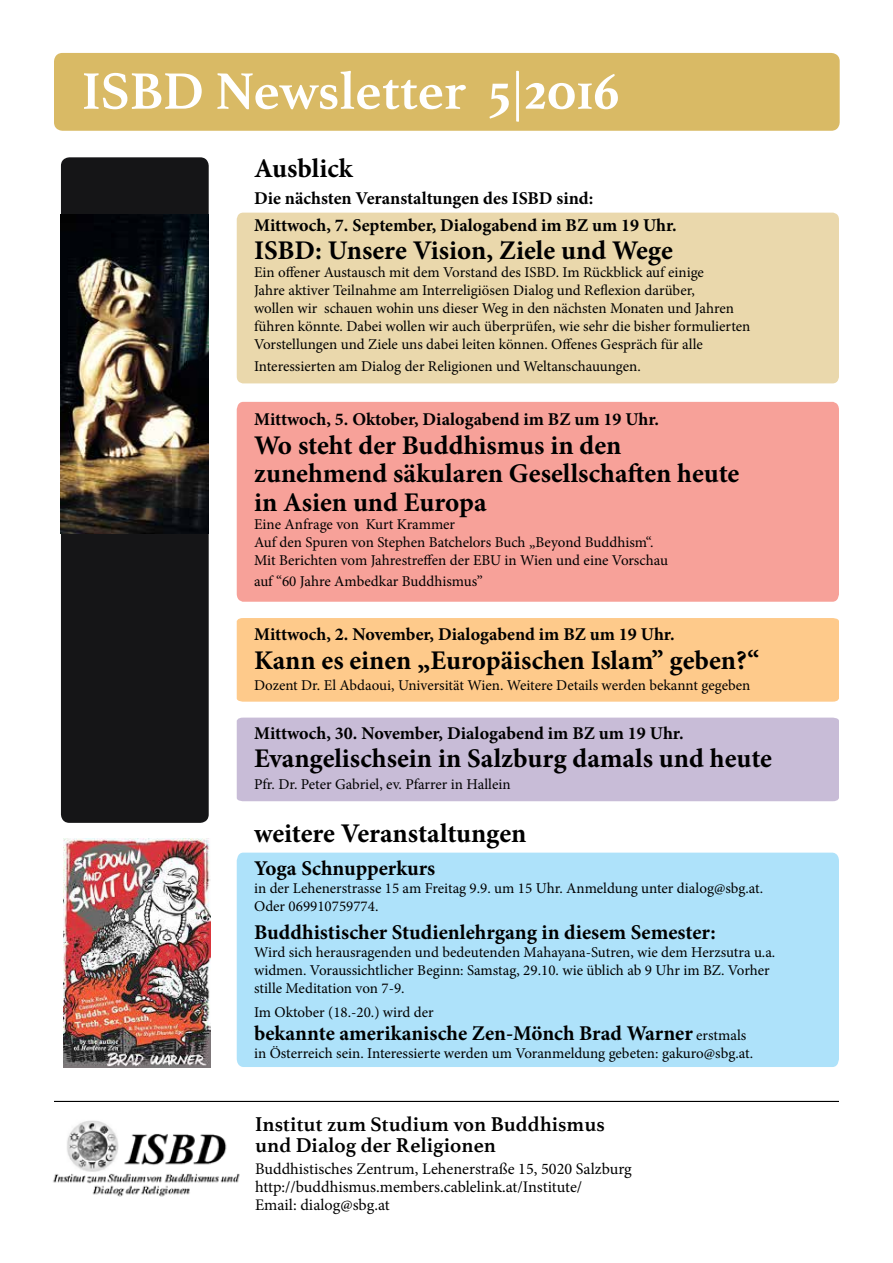
<style>
.page{position:relative;width:893px;height:1263px;background:#fff}
.page>*{position:absolute;margin:0;border:0;box-sizing:border-box;transform-origin:0 0}
.t1{font:700 54px "Athelas";color:#fff}
.t2{font:700 27px/28.5px "Minion Pro";color:#000}
.t3{font:700 21px "Minion Pro";color:#000}
.t4{font:700 21px/21px "Athelas";color:#000}
.t5{font:700 18px/27px "Minion Pro";color:#000}
.t6{font:16.2px/18px "Minion Pro";color:#000}
.t7{font:15px/18px "Minion Pro";color:#000}
.s1{font-weight:400}
.s2{font-weight:400;font-size:15px}
</style>
<div class="page">
<div style="left:237px;top:853px;width:602px;height:214px;background:#aee2fa"></div>
<div style="left:237px;top:718px;width:602px;height:83px;background:#c8bcd7"></div>
<div style="left:237px;top:402px;width:602px;height:200px;background:#f7a199"></div>
<div style="left:237px;top:618px;width:602px;height:84px;background:#feca8b"></div>
<div style="left:54px;top:53px;width:786px;height:78px;background:#d9ba65;border-radius:9px"></div>
<img style="left:53px;top:1121px;width:187px;height:76px">
<div style="left:237px;top:213px;width:602px;height:170px;background:#ead8ac;border-radius:7px"></div>
<hr style="left:54px;top:1101px;width:785px;height:1px;background:#000">
<div style="left:61px;top:157px;width:148px;height:666px;background:#151517;border-radius:9px"></div>
<img style="left:61px;top:215px;width:148px;height:319px">
<img style="left:63px;top:839px;width:148px;height:228px">
<h1 class="t1" style="left:82px;top:47px;width:539px">ISBD Newsletter 5<span class="s1">|</span>2016</h1>
<h2 class="t2" style="left:254px;top:154px;width:100px">Ausblick</h2>
<p class="t5" style="left:254px;top:184px;width:424px">Die nächsten Veranstaltungen des ISBD sind:<br>Mittwoch, 7. September, Dialogabend im BZ um 19 Uhr.</p>
<h2 class="t2" style="left:254px;top:236px;width:420px">ISBD: Unsere Vision, Ziele und Wege</h2>
<p class="t7" style="left:254px;top:264px;width:498px">Ein offener Austausch mit dem Vorstand des ISBD. Im Rückblick auf einige<br>Jahre aktiver Teilnahme am Interreligiösen Dialog und Reflexion darüber,<br>wollen wir schauen wohin uns dieser Weg in den nächsten Monaten und Jahren führen könnte. Dabei wollen wir auch überprüfen, wie sehr die bisher formulierten Vorstellungen und Ziele uns dabei leiten können. Offenes Gespräch für alle</p>
<p class="t7" style="left:254px;top:357px;width:388px">Interessierten am Dialog der Religionen und Weltanschauungen.</p>
<p class="t5" style="left:254px;top:406px;width:407px">Mittwoch, 5. Oktober, Dialogabend im BZ um 19 Uhr.</p>
<h2 class="t2" style="left:254px;top:430px;width:487px">Wo steht der Buddhismus in den zunehmend säkularen Gesellschaften heute in Asien und Europa</h2>
<p class="t7" style="left:254px;top:515px;width:416px">Eine Anfrage von Kurt Krammer<br>Auf den Spuren von Stephen Batchelors Buch „Beyond Buddhism“.<br>Mit Berichten vom Jahrestreffen der EBU in Wien und eine Vorschau</p>
<p class="t7" style="left:254px;top:572px;width:230px">auf “60 Jahre Ambedkar Buddhismus”</p>
<p class="t5" style="left:254px;top:621px;width:422px">Mittwoch, 2. November, Dialogabend im BZ um 19 Uhr.</p>
<h2 class="t2" style="left:254px;top:645px;width:507px">Kann es einen „Europäischen Islam” geben?“</h2>
<p class="t7" style="left:254px;top:677px;width:498px">Dozent Dr. El Abdaoui, Universität Wien. Weitere Details werden bekannt gegeben</p>
<p class="t5" style="left:254px;top:719px;width:431px">Mittwoch, 30. November, Dialogabend im BZ um 19 Uhr.</p>
<h2 class="t2" style="left:254px;top:744px;width:520px">Evangelischsein in Salzburg damals und heute</h2>
<p class="t7" style="left:254px;top:775px;width:258px">Pfr. Dr. Peter Gabriel, ev. Pfarrer in Hallein</p>
<h2 class="t2" style="left:254px;top:818px;width:274px">weitere Veranstaltungen</h2>
<h3 class="t3" style="left:254px;top:853px;width:183px">Yoga Schnupperkurs</h3>
<p class="t7" style="left:254px;top:879px;width:511px">in der Lehenerstrasse 15 am Freitag 9.9. um 15 Uhr. Anmeldung unter dialog@sbg.at.<br>Oder 069910759774.</p>
<h3 class="t3" style="left:254px;top:917px;width:463px">Buddhistischer Studienlehrgang in diesem Semester:</h3>
<p class="t7" style="left:254px;top:943px;width:523px">Wird sich herausragenden und bedeutenden Mahayana-Sutren, wie dem Herzsutra u.a. widmen. Voraussichtlicher Beginn: Samstag, 29.10. wie üblich ab 9 Uhr im BZ. Vorher stille Meditation von 7-9.</p>
<p class="t7" style="left:254px;top:1003px;width:181px">Im Oktober (18.-20.) wird der</p>
<h3 class="t3" style="left:254px;top:1018px;width:494px">bekannte amerikanische Zen-Mönch Brad Warner <span class="s2">erstmals</span></h3>
<p class="t7" style="left:254px;top:1044px;width:501px">in Österreich sein. Interessierte werden um Voranmeldung gebeten: gakuro@sbg.at.</p>
<h3 class="t4" style="left:255px;top:1113px;width:351px">Institut zum Studium von Buddhismus und Dialog der Religionen</h3>
<p class="t6" style="left:255px;top:1159px;width:378px">Buddhistisches Zentrum, Lehenerstraße 15, 5020 Salzburg http://buddhismus.members.cablelink.at/Institute/<br>Email: dialog@sbg.at</p>
</div>
